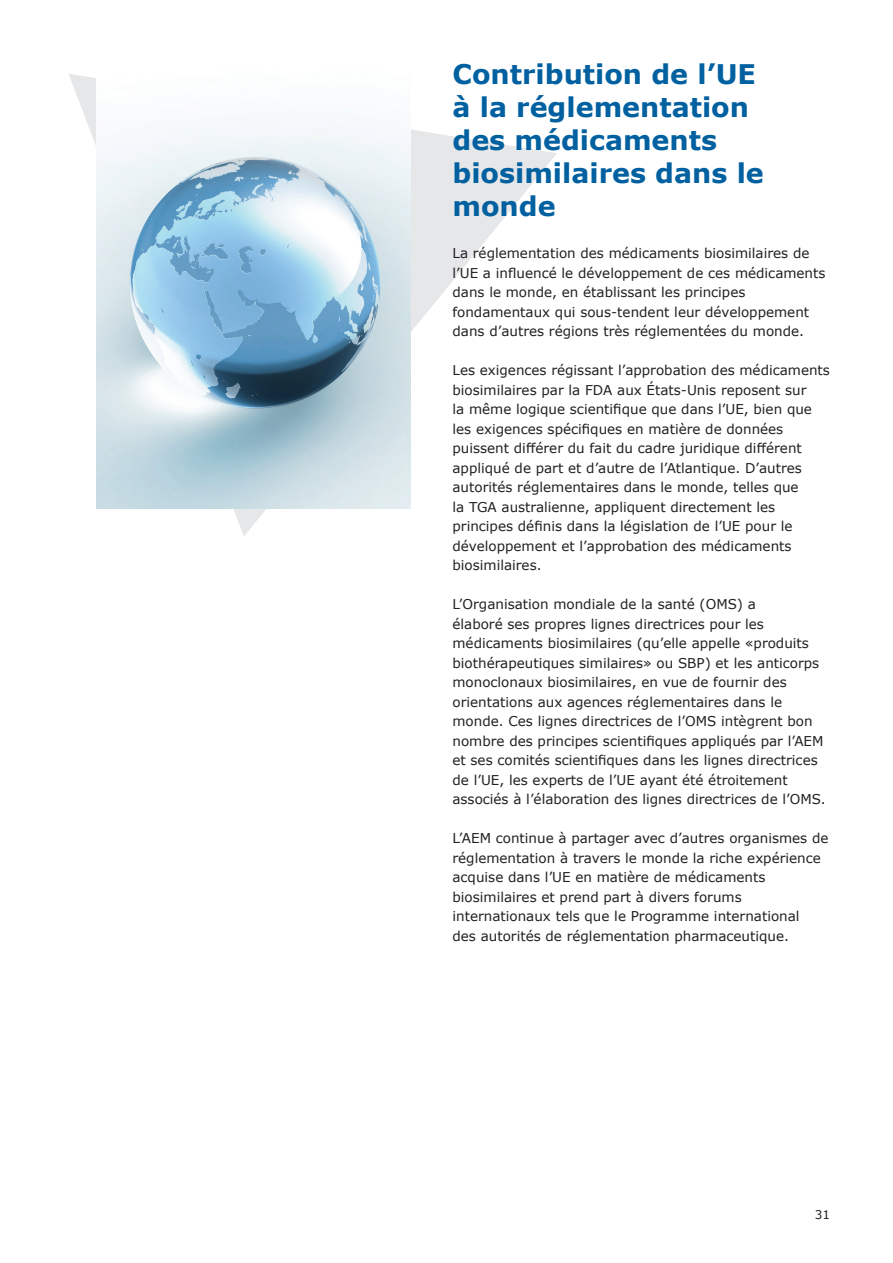
<style>
.page{position:relative;width:893px;height:1263px;background:#fff}
.page>*{position:absolute;margin:0;border:0;box-sizing:border-box;transform-origin:0 0}
.Heading{font:700 27px/33px "Verdana";color:#0060a0}
.body_1_column{font:13.5px/19.5px "Verdana";color:#231f20}
.t1{font:12px "Verdana";color:#231f20}
</style>
<div class="page">
<svg style="left:69px;top:74px;width:488px;height:462px"></svg>
<img style="left:96px;top:74px;width:315px;height:435px">
<p class="Heading" style="left:452px;top:57px;width:313px">Contribution de l’UE à la réglementation des médicaments biosimilaires dans le monde</p>
<p class="body_1_column" style="left:452px;top:243px;width:375px">La réglementation des médicaments biosimilaires de l’UE a influencé le développement de ces médicaments dans le monde, en établissant les principes fondamentaux qui sous-tendent leur développement dans d’autres régions très réglementées du monde.</p>
<p class="body_1_column" style="left:452px;top:360px;width:379px">Les exigences régissant l’approbation des médicaments biosimilaires par la FDA aux États-Unis reposent sur<br>la même logique scientifique que dans l’UE, bien que les exigences spécifiques en matière de données puissent différer du fait du cadre juridique différent appliqué de part et d’autre de l’Atlantique. D’autres autorités réglementaires dans le monde, telles que<br>la TGA australienne, appliquent directement les principes définis dans la législation de l’UE pour le développement et l’approbation des médicaments biosimilaires.</p>
<p class="body_1_column" style="left:452px;top:594px;width:375px">L’Organisation mondiale de la santé (OMS) a<br>élaboré ses propres lignes directrices pour les médicaments biosimilaires (qu’elle appelle «produits biothérapeutiques similaires» ou SBP) et les anticorps monoclonaux biosimilaires, en vue de fournir des orientations aux agences réglementaires dans le monde. Ces lignes directrices de l’OMS intègrent bon nombre des principes scientifiques appliqués par l’AEM et ses comités scientifiques dans les lignes directrices de l’UE, les experts de l’UE ayant été étroitement associés à l’élaboration des lignes directrices de l’OMS.</p>
<p class="body_1_column" style="left:452px;top:828px;width:378px">L’AEM continue à partager avec d’autres organismes de réglementation à travers le monde la riche expérience acquise dans l’UE en matière de médicaments biosimilaires et prend part à divers forums internationaux tels que le Programme international<br>des autorités de réglementation pharmaceutique.</p>
<p class="t1" style="left:815px;top:1206px;width:17px">31</p>
</div>
